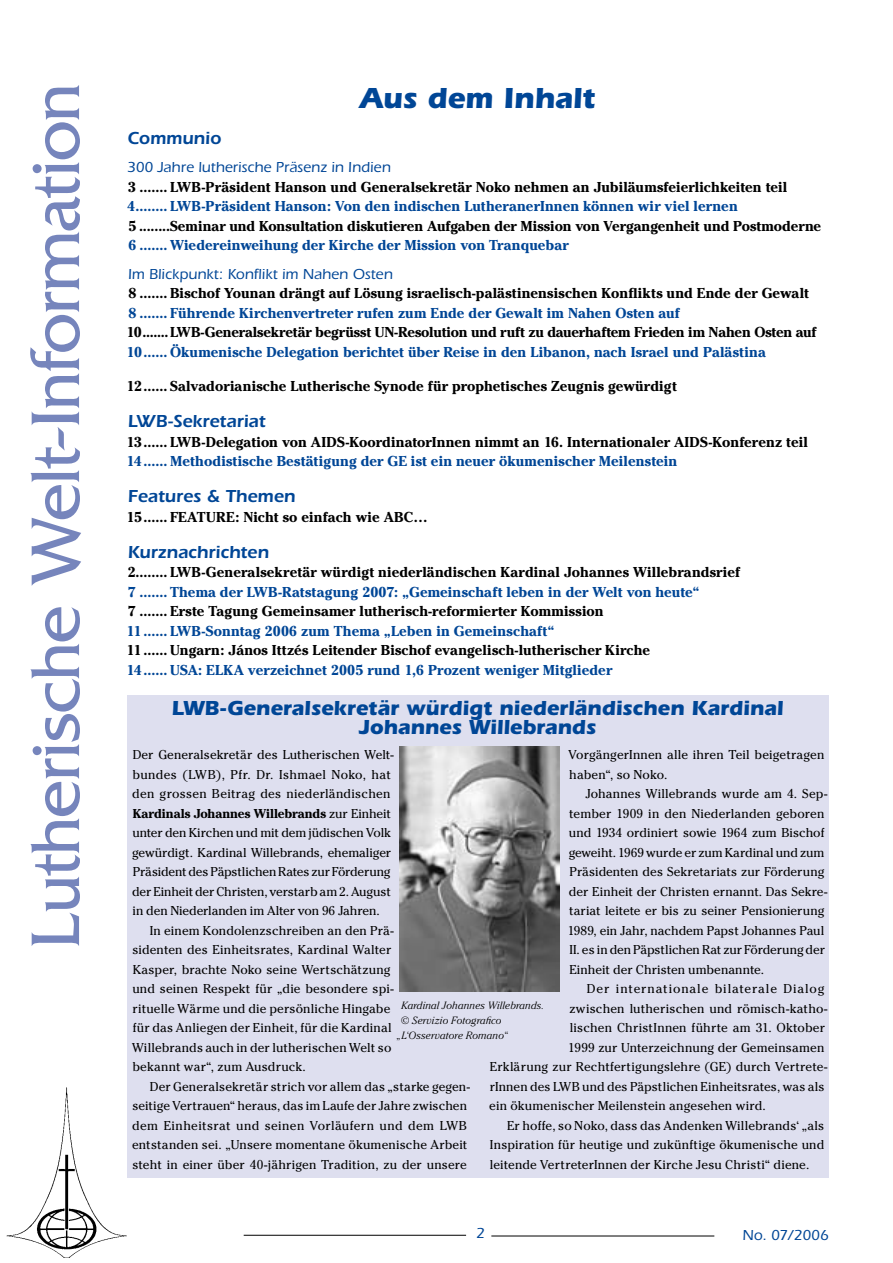
<style>
.page{position:relative;width:893px;height:1263px;background:#fff}
.page>*{position:absolute;margin:0;border:0;box-sizing:border-box;transform-origin:0 0}
.t1{font:72px "Friz Quadrata";letter-spacing:-.02em;color:#7685bc}
.t2{font:700 30px "Itc Eras";letter-spacing:-.005em;color:#004696}
.t3{font:700 21px/19.5px "Itc Eras";color:#004696;text-align:center}
.t4{font:600 18px "Itc Eras";color:#004696}
.t5{font:500 15px "Itc Eras";letter-spacing:.005em;color:#004696}
.t6{font:700 14.25px "Cheltenham";letter-spacing:.005em;color:#000}
.t7{font:700 14.25px "Cheltenham";letter-spacing:.005em;color:#004696}
.t8{font:700 14.25px "Cheltenham";letter-spacing:-.015em;color:#000}
.t9{font:12.75px/19.5px "Cheltenham";letter-spacing:.005em;color:#000}
.t10{font:12.75px "Cheltenham";letter-spacing:.065em;color:#000}
.t11{font:italic 300 10.5px "Cheltenham";letter-spacing:.015em;color:#000}
.s1{font-weight:700}
</style>
<div class="page">
<img style="left:6px;top:1087px;width:122px;height:171px">
<hr style="left:491px;top:1235px;width:223px;height:1px;background:#000">
<hr style="left:244px;top:1235px;width:222px;height:1px;background:#000">
<div style="left:128px;top:695px;width:701px;height:483px;background:#dedfef"></div>
<img style="left:400px;top:746px;width:160px;height:245px">
<h1 class="t1" style="left:15px;top:949px;width:868px;rotate:-90deg">Lutherische Welt-Information</h1>
<h2 class="t2" style="left:359px;top:80px;width:237px">Aus dem Inhalt</h2>
<h3 class="t4" style="left:128px;top:127px;width:95px">Communio</h3>
<p class="t5" style="left:127px;top:159px;width:265px">300 Jahre lutherische Präsenz in Indien</p>
<p class="t6" style="left:128px;top:178px;width:661px">3........ LWB-Präsident Hanson und Generalsekretär Noko nehmen an Jubiläumsfeierlichkeiten teil</p>
<p class="t7" style="left:127px;top:198px;width:612px">4......... LWB-Präsident Hanson: Von den indischen LutheranerInnen können wir viel lernen</p>
<p class="t6" style="left:128px;top:217px;width:694px">5.........Seminar und Konsultation diskutieren Aufgaben der Mission von Vergangenheit und Postmoderne</p>
<p class="t7" style="left:128px;top:237px;width:442px">6........ Wiedereinweihung der Kirche der Mission von Tranquebar</p>
<p class="t5" style="left:128px;top:265px;width:266px">Im Blickpunkt: Konflikt im Nahen Osten</p>
<p class="t6" style="left:128px;top:285px;width:682px">8........ Bischof Younan drängt auf Lösung israelisch-palästinensischen Konflikts und Ende der Gewalt</p>
<p class="t7" style="left:128px;top:304px;width:553px">8........ Führende Kirchenvertreter rufen zum Ende der Gewalt im Nahen Osten auf</p>
<p class="t8" style="left:127px;top:324px;width:691px">10........LWB-Generalsekretär begrüsst UN-Resolution und ruft zu dauerhaftem Frieden im Nahen Osten auf</p>
<p class="t7" style="left:127px;top:343px;width:641px">10....... Ökumenische Delegation berichtet über Reise in den Libanon, nach Israel und Palästina</p>
<p class="t6" style="left:127px;top:378px;width:552px">12....... Salvadorianische Lutherische Synode für prophetisches Zeugnis gewürdigt</p>
<h3 class="t4" style="left:128px;top:411px;width:139px">LWB-Sekretariat</h3>
<p class="t6" style="left:127px;top:433px;width:683px">13....... LWB-Delegation von AIDS-KoordinatorInnen nimmt an 16. Internationaler AIDS-Konferenz teil</p>
<p class="t7" style="left:127px;top:453px;width:552px">14....... Methodistische Bestätigung der GE ist ein neuer ökumenischer Meilenstein</p>
<h3 class="t4" style="left:128px;top:486px;width:169px">Features &amp; Themen</h3>
<p class="t6" style="left:127px;top:508px;width:303px">15....... FEATURE: Nicht so einfach wie ABC…</p>
<h3 class="t4" style="left:128px;top:541px;width:143px">Kurznachrichten</h3>
<p class="t6" style="left:128px;top:564px;width:614px">2........ LWB-Generalsekretär würdigt niederländischen Kardinal Johannes Willebrandsrief</p>
<p class="t7" style="left:128px;top:583px;width:573px">7........ Thema der LWB-Ratstagung 2007: „Gemeinschaft leben in der Welt von heute“</p>
<p class="t6" style="left:128px;top:603px;width:477px">7........ Erste Tagung Gemeinsamer lutherisch-reformierter Kommission</p>
<p class="t7" style="left:127px;top:622px;width:430px">11....... LWB-Sonntag 2006 zum Thema „Leben in Gemeinschaft“</p>
<p class="t6" style="left:127px;top:642px;width:525px">11....... Ungarn: János Ittzés Leitender Bischof evangelisch-lutherischer Kirche</p>
<p class="t7" style="left:127px;top:661px;width:487px">14....... USA: ELKA verzeichnet 2005 rund 1,6 Prozent weniger Mitglieder</p>
<h3 class="t3" style="left:172px;top:698px;width:614px">LWB-Generalsekretär würdigt niederländischen Kardinal<br>Johannes Willebrands</h3>
<p class="t9" style="left:132px;top:745px;width:263px">Der Generalsekretär des Lutherischen Welt&shy;bundes (LWB), Pfr. Dr. Ishmael Noko, hat den grossen Beitrag des niederländischen <span class="s1">Kardinals Johannes Willebrands</span> zur Einheit unter den Kirchen und mit dem jüdischen Volk gewürdigt. Kardinal Willebrands, ehemaliger Präsident des Päpstlichen Rates zur Förderung der Einheit der Christen, verstarb am 2. August in den Niederlanden im Alter von 96 Jahren.</p>
<p class="t9" style="left:132px;top:921px;width:263px;text-indent:18px">In einem Kondolenzschreiben an den Prä&shy;sidenten des Einheitsrates, Kardinal Walter Kasper, brachte Noko seine Wertschätzung und seinen Respekt für „die besondere spi&shy;rituelle Wärme und die persönliche Hingabe für das Anliegen der Einheit, für die Kardinal Willebrands auch in der lutherischen Welt so bekannt war“, zum Ausdruck.</p>
<p class="t9" style="left:132px;top:1077px;width:340px;text-indent:18px">Der Generalsekretär strich vor allem das „starke gegen&shy;seitige Vertrauen“ heraus, das im Laufe der Jahre zwischen dem Einheitsrat und seinen Vorläufern und dem LWB entstanden sei. „Unsere momentane ökumenische Arbeit steht in einer über 40-jährigen Tradition, zu der unsere</p>
<p class="t9" style="left:568px;top:745px;width:257px">VorgängerInnen alle ihren Teil beigetragen haben“, so Noko.</p>
<p class="t9" style="left:568px;top:784px;width:261px;text-indent:18px">Johannes Willebrands wurde am 4. Sep&shy;tember 1909 in den Niederlanden geboren und 1934 ordiniert sowie 1964 zum Bischof geweiht. 1969 wurde er zum Kardinal und zum Präsidenten des Sekretariats zur Förderung der Einheit der Christen ernannt. Das Sekre&shy;tariat leitete er bis zu seiner Pensionierung 1989, ein Jahr, nachdem Papst Johannes Paul II. es in den Päpstlichen Rat zur Förderung der Einheit der Christen umbenannte.</p>
<p class="t10" style="left:587px;top:981px;width:239px">Der internationale bilaterale Dialog</p>
<p class="t9" style="left:569px;top:999px;width:259px">zwischen lutherischen und römisch-katho-</p>
<p class="t9" style="left:570px;top:1018px;width:257px">lischen ChristInnen führte am 31. Oktober</p>
<p class="t9" style="left:568px;top:1038px;width:258px">1999 zur Unterzeichnung der Gemeinsamen</p>
<p class="t9" style="left:490px;top:1057px;width:339px">Erklärung zur Rechtfertigungslehre (GE) durch Vertrete-</p>
<p class="t9" style="left:490px;top:1077px;width:336px">rInnen des LWB und des Päpstlichen Einheitsrates, was als</p>
<p class="t9" style="left:489px;top:1096px;width:278px">ein ökumenischer Meilenstein angesehen wird.</p>
<p class="t9" style="left:507px;top:1116px;width:319px">Er hoffe, so Noko, dass das Andenken Willebrands‘ „als</p>
<p class="t9" style="left:490px;top:1135px;width:336px">Inspiration für heutige und zukünftige ökumenische und</p>
<p class="t9" style="left:490px;top:1155px;width:321px">leitende VertreterInnen der Kirche Jesu Christi“ diene.</p>
<p class="t11" style="left:401px;top:999px;width:145px">Kardinal Johannes Willebrands.</p>
<p class="t11" style="left:401px;top:1014px;width:102px">© Servizio Fotografico</p>
<p class="t11" style="left:397px;top:1029px;width:112px">„L‘Osservatore Romano“</p>
<p class="t5" style="left:743px;top:1227px;width:88px">No. 07/2006</p>
</div>
